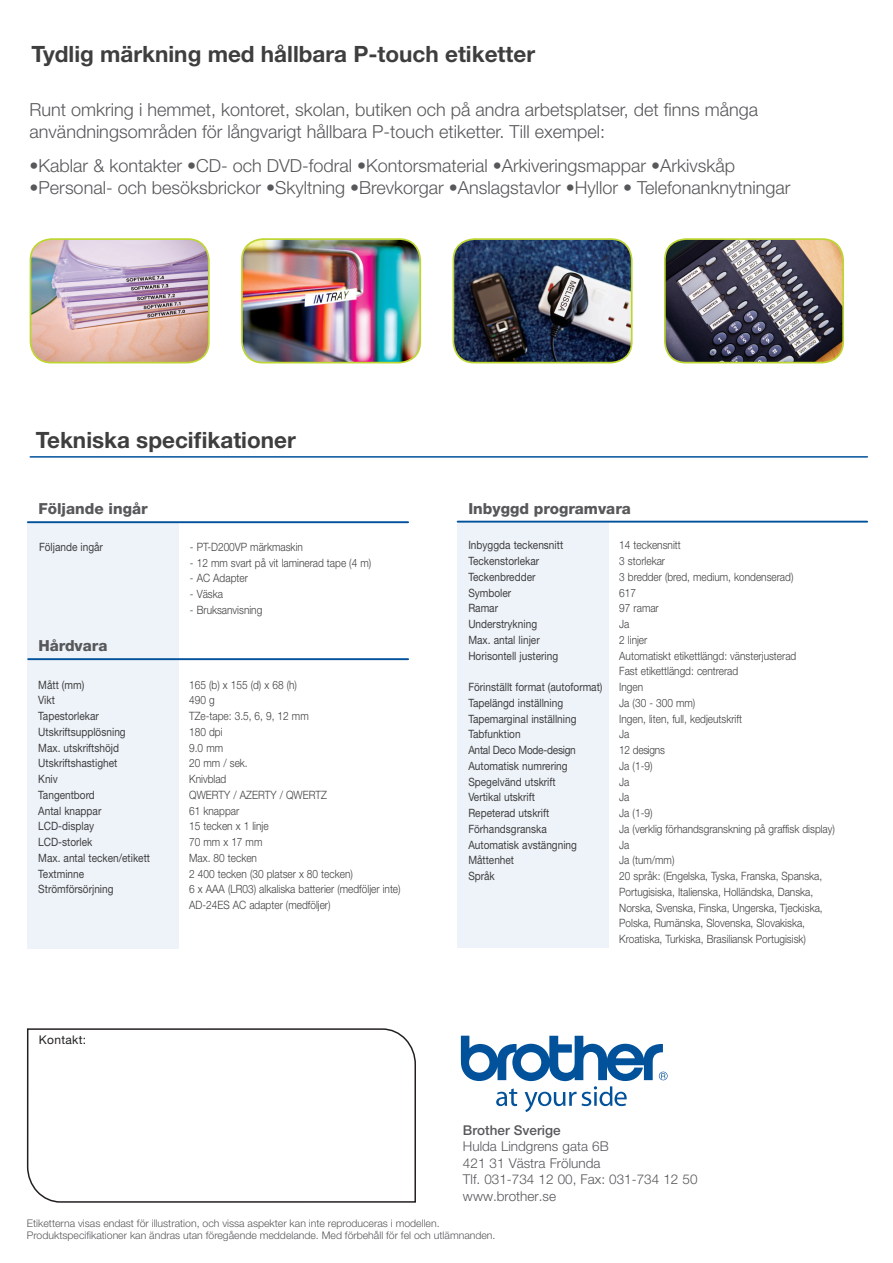
<style>
.page{position:relative;width:893px;height:1263px;background:#fff}
.page>*{position:absolute;margin:0;border:0;box-sizing:border-box;transform-origin:0 0}
.t1{font:700 22.5px "Helvetica Neue";color:#3e3e3f}
.t2{font:300 18px/21.6px "Helvetica Neue";color:#57585a}
.t3{font:800 15.3px "Helvetica Neue";color:#57585a}
.t4{font:300 13.5px/16.5px "Helvetica Neue";color:#57585a}
.t5{font:500 13.5px "Helvetica Neue";color:#57585a}
.t6{font:12px "Helvetica Neue";letter-spacing:.025em;color:#231f20}
.t7{font:300 11.4px/15.8px "Helvetica Neue";color:#3e3e3f;scale:.88 1}
.t8{font:11.4px "Helvetica Neue";color:#3e3e3f;scale:.88 1}
.t9{font:11.4px "Helvetica Neue";letter-spacing:-.025em;color:#3e3e3f;scale:.88 1}
.t10{font:300 11.4px "Helvetica Neue";letter-spacing:-.025em;color:#3e3e3f;scale:.88 1}
.t11{font:300 10.5px/12.6px "Helvetica Neue";color:#57585a}
</style>
<div class="page">
<svg style="left:26px;top:1028px;width:390px;height:175px"></svg>
<svg style="left:461px;top:1036px;width:207px;height:76px"></svg>
<div style="left:27px;top:523px;width:152px;height:425px;background:#eef3f9"></div>
<hr style="left:30px;top:456px;width:837px;height:2px;background:#01519b">
<hr style="left:28px;top:521px;width:380px;height:2px;background:#01519b">
<hr style="left:28px;top:658px;width:380px;height:2px;background:#01519b">
<div style="left:457px;top:522px;width:151px;height:426px;background:#eef3f9"></div>
<hr style="left:458px;top:521px;width:409px;height:2px;background:#01519b">
<img style="left:665px;top:239px;width:178px;height:124px">
<div style="left:664px;top:238px;width:180px;height:125px;border:2px solid #bed630;border-radius:21px"></div>
<img style="left:242px;top:239px;width:178px;height:124px">
<div style="left:241px;top:238px;width:180px;height:125px;border:2px solid #bed630;border-radius:21px"></div>
<img style="left:453px;top:241px;width:179px;height:122px">
<div style="left:453px;top:238px;width:180px;height:125px;border:2px solid #bed630;border-radius:21px"></div>
<img style="left:30px;top:241px;width:179px;height:122px">
<div style="left:30px;top:238px;width:180px;height:125px;border:2px solid #bed630;border-radius:21px"></div>
<h1 class="t1" style="left:31px;top:40px;width:505px">Tydlig märkning med hållbara P-touch etiketter</h1>
<h2 class="t2" style="left:30px;top:99px;width:730px">Runt omkring i hemmet, kontoret, skolan, butiken och på andra arbetsplatser, det finns många användningsområden för långvarigt hållbara P-touch etiketter. Till exempel:</h2>
<h2 class="t2" style="left:30px;top:155px;width:707px">•Kablar &amp; kontakter •CD- och DVD-fodral •Kontorsmaterial •Arkiveringsmappar •Arkivskåp</h2>
<h2 class="t2" style="left:30px;top:176px;width:762px">•Personal- och besöksbrickor •Skyltning •Brevkorgar •Anslagstavlor •Hyllor • Telefonanknytningar</h2>
<h1 class="t1" style="left:36px;top:426px;width:261px">Tekniska specifikationer</h1>
<h3 class="t3" style="left:38px;top:500px;width:111px">Följande ingår</h3>
<p class="t8" style="left:39px;top:540px;width:74px">Följande ingår</p>
<p class="t7" style="left:190px;top:539px;width:130px">- PT-D200VP märkmaskin</p>
<p class="t7" style="left:190px;top:554px;width:208px">- 12 mm svart på vit laminerad tape (4 m)</p>
<p class="t7" style="left:190px;top:570px;width:67px">- AC Adapter</p>
<p class="t7" style="left:190px;top:586px;width:39px">- Väska</p>
<p class="t7" style="left:190px;top:602px;width:84px">- Bruksanvisning</p>
<h3 class="t3" style="left:38px;top:636px;width:71px">Hårdvara</h3>
<p class="t8" style="left:38px;top:678px;width:54px">Mått (mm)</p>
<p class="t7" style="left:189px;top:676px;width:124px">165 (b) x 155 (d) x 68 (h)</p>
<p class="t8" style="left:38px;top:694px;width:20px">Vikt</p>
<p class="t7" style="left:189px;top:692px;width:30px">490 g</p>
<p class="t8" style="left:38px;top:709px;width:70px">Tapestorlekar</p>
<p class="t7" style="left:189px;top:708px;width:137px">TZe-tape: 3.5, 6, 9, 12 mm</p>
<p class="t8" style="left:38px;top:725px;width:101px">Utskriftsupplösning</p>
<p class="t7" style="left:189px;top:724px;width:39px">180 dpi</p>
<p class="t8" style="left:38px;top:741px;width:93px">Max. utskriftshöjd</p>
<p class="t7" style="left:189px;top:739px;width:40px">9.0 mm</p>
<p class="t8" style="left:38px;top:757px;width:91px">Utskriftshastighet</p>
<p class="t7" style="left:189px;top:755px;width:68px">20 mm / sek.</p>
<p class="t8" style="left:38px;top:772px;width:24px">Kniv</p>
<p class="t7" style="left:189px;top:771px;width:44px">Knivblad</p>
<p class="t8" style="left:38px;top:788px;width:66px">Tangentbord</p>
<p class="t7" style="left:189px;top:787px;width:158px">QWERTY / AZERTY / QWERTZ</p>
<p class="t8" style="left:38px;top:804px;width:73px">Antal knappar</p>
<p class="t7" style="left:189px;top:802px;width:58px">61 knappar</p>
<p class="t8" style="left:38px;top:820px;width:65px">LCD-display</p>
<p class="t7" style="left:189px;top:818px;width:92px">15 tecken x 1 linje</p>
<p class="t8" style="left:38px;top:835px;width:63px">LCD-storlek</p>
<p class="t7" style="left:189px;top:834px;width:85px">70 mm x 17 mm</p>
<p class="t8" style="left:38px;top:851px;width:128px">Max. antal tecken/etikett</p>
<p class="t7" style="left:189px;top:850px;width:79px">Max. 80 tecken</p>
<p class="t8" style="left:38px;top:867px;width:54px">Textminne</p>
<p class="t7" style="left:189px;top:865px;width:187px">2 400 tecken (30 platser x 80 tecken)</p>
<p class="t8" style="left:38px;top:883px;width:87px">Strömförsörjning</p>
<p class="t7" style="left:189px;top:881px;width:242px">6 x AAA (LR03) alkaliska batterier (medföljer inte)<br>AD-24ES AC adapter (medföljer)</p>
<p class="t6" style="left:39px;top:1032px;width:49px">Kontakt:</p>
<h3 class="t3" style="left:468px;top:500px;width:164px">Inbyggd programvara</h3>
<p class="t8" style="left:468px;top:538px;width:109px">Inbyggda teckensnitt</p>
<p class="t7" style="left:619px;top:537px;width:71px">14 teckensnitt</p>
<p class="t8" style="left:468px;top:554px;width:82px">Teckenstorlekar</p>
<p class="t7" style="left:619px;top:553px;width:54px">3 storlekar</p>
<p class="t8" style="left:468px;top:570px;width:78px">Teckenbredder</p>
<p class="t7" style="left:619px;top:569px;width:199px">3 bredder (bred, medium, kondenserad)</p>
<p class="t8" style="left:468px;top:586px;width:50px">Symboler</p>
<p class="t7" style="left:619px;top:584px;width:21px">617</p>
<p class="t8" style="left:468px;top:601px;width:35px">Ramar</p>
<p class="t7" style="left:619px;top:600px;width:46px">97 ramar</p>
<p class="t8" style="left:468px;top:617px;width:80px">Understrykning</p>
<p class="t7" style="left:619px;top:616px;width:13px">Ja</p>
<p class="t8" style="left:468px;top:633px;width:83px">Max. antal linjer</p>
<p class="t7" style="left:619px;top:632px;width:33px">2 linjer</p>
<p class="t8" style="left:468px;top:649px;width:103px">Horisontell justering</p>
<p class="t7" style="left:619px;top:647px;width:203px">Automatiskt etikettlängd: vänsterjusterad<br>Fast etikettlängd: centrerad</p>
<p class="t8" style="left:468px;top:680px;width:154px">Förinställt format (autoformat)</p>
<p class="t7" style="left:619px;top:679px;width:29px">Ingen</p>
<p class="t8" style="left:468px;top:696px;width:109px">Tapelängd inställning</p>
<p class="t7" style="left:619px;top:695px;width:88px">Ja (30 - 300 mm)</p>
<p class="t8" style="left:468px;top:712px;width:124px">Tapemarginal inställning</p>
<p class="t7" style="left:619px;top:710px;width:141px">Ingen, liten, full, kedjeutskrift</p>
<p class="t8" style="left:468px;top:727px;width:61px">Tabfunktion</p>
<p class="t7" style="left:619px;top:726px;width:13px">Ja</p>
<p class="t9" style="left:468px;top:743px;width:124px">Antal Deco Mode-design</p>
<p class="t10" style="left:619px;top:743px;width:53px">12 designs</p>
<p class="t8" style="left:468px;top:759px;width:114px">Automatisk numrering</p>
<p class="t7" style="left:619px;top:758px;width:39px">Ja (1-9)</p>
<p class="t8" style="left:468px;top:775px;width:101px">Spegelvänd utskrift</p>
<p class="t7" style="left:619px;top:773px;width:13px">Ja</p>
<p class="t8" style="left:468px;top:790px;width:77px">Vertikal utskrift</p>
<p class="t7" style="left:619px;top:789px;width:13px">Ja</p>
<p class="t8" style="left:468px;top:806px;width:94px">Repeterad utskrift</p>
<p class="t7" style="left:619px;top:805px;width:39px">Ja (1-9)</p>
<p class="t8" style="left:468px;top:822px;width:91px">Förhandsgranska</p>
<p class="t7" style="left:619px;top:821px;width:247px">Ja (verklig förhandsgranskning på graffisk display)</p>
<p class="t8" style="left:468px;top:838px;width:125px">Automatisk avstängning</p>
<p class="t7" style="left:619px;top:836px;width:13px">Ja</p>
<p class="t8" style="left:468px;top:853px;width:54px">Måttenhet</p>
<p class="t7" style="left:619px;top:852px;width:64px">Ja (tum/mm)</p>
<p class="t8" style="left:468px;top:869px;width:32px">Språk</p>
<p class="t7" style="left:619px;top:868px;width:233px">20 språk: (Engelska, Tyska, Franska, Spanska, Portugisiska, Italienska, Holländska, Danska, Norska, Svenska, Finska, Ungerska, Tjeckiska, Polska, Rumänska, Slovenska, Slovakiska, Kroatiska, Turkiska, Brasiliansk Portugisisk)</p>
<p class="t5" style="left:463px;top:1122px;width:99px">Brother Sverige</p>
<p class="t4" style="left:463px;top:1138px;width:236px">Hulda Lindgrens gata 6B<br>421 31 Västra Frölunda<br>Tlf. 031-734 12 00, Fax: 031-734 12 50 www.brother.se</p>
<p class="t11" style="left:27px;top:1216px;width:470px">Etiketterna visas endast för illustration, och vissa aspekter kan inte reproduceras i modellen.<br>Produktspecifikationer kan ändras utan föregående meddelande. Med förbehåll för fel och utlämnanden.</p>
</div>
